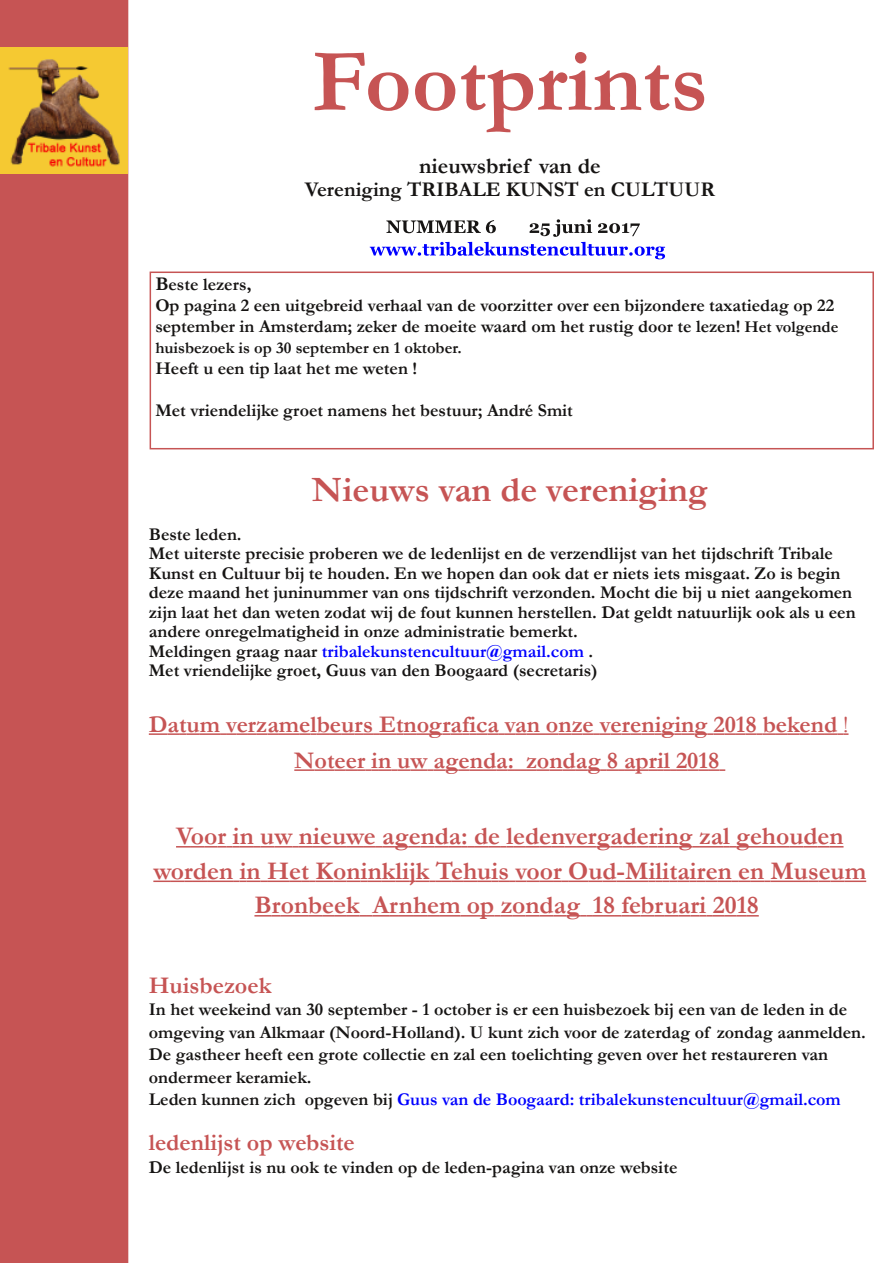
<style>
.page{position:relative;width:893px;height:1263px;background:#fff}
.page>*{position:absolute;margin:0;border:0;box-sizing:border-box;transform-origin:0 0}
.t1{font:700 90px "Garamond";color:#c65454}
.t2{font:700 36px "Garamond";color:#c65454}
.t3{font:700 25.5px/34.5px "Garamond";color:#c65454;text-align:center}
.t4{font:700 24px/36px "Garamond";color:#c65454}
.t5{font:700 22.5px "Garamond";color:#161413}
.t6{font:700 21px "Garamond";color:#161413}
.t7{font:700 18px/19.5px "Garamond";color:#161413}
.t8{font:700 16.5px "Garamond";color:#161413}
.s1{font-size:19.5px}
.s2{font-size:16.5px}
.s3{color:#00f}
.s4{font-weight:400}
</style>
<div class="page">
<div style="left:0;top:0;width:128px;height:1263px;background:#c65454"></div>
<img style="left:0;top:48px;width:127px;height:126px">
<svg style="left:370px;top:219px;width:295px;height:40px"></svg>
<div style="left:150px;top:272px;width:724px;height:177px;border:2px solid #c65454"></div>
<svg style="left:149px;top:733px;width:51px;height:2px"></svg>
<hr style="left:200px;top:733px;width:20px;height:2px;background:#c65454">
<svg style="left:220px;top:733px;width:59px;height:2px"></svg>
<hr style="left:279px;top:733px;width:20px;height:2px;background:#c65454">
<svg style="left:299px;top:733px;width:549px;height:2px"></svg>
<hr style="left:294px;top:769px;width:21px;height:2px;background:#c65454">
<svg style="left:315px;top:769px;width:410px;height:2px"></svg>
<svg style="left:176px;top:846px;width:667px;height:1px"></svg>
<svg style="left:153px;top:880px;width:114px;height:2px"></svg>
<hr style="left:267px;top:880px;width:22px;height:2px;background:#c65454">
<svg style="left:289px;top:880px;width:279px;height:2px"></svg>
<hr style="left:568px;top:880px;width:20px;height:2px;background:#c65454">
<svg style="left:588px;top:880px;width:37px;height:2px"></svg>
<hr style="left:625px;top:880px;width:23px;height:2px;background:#c65454">
<svg style="left:648px;top:880px;width:123px;height:2px"></svg>
<hr style="left:771px;top:880px;width:23px;height:2px;background:#c65454">
<svg style="left:794px;top:880px;width:51px;height:2px"></svg>
<hr style="left:845px;top:880px;width:21px;height:2px;background:#c65454">
<svg style="left:254px;top:915px;width:505px;height:1px"></svg>
<h1 class="t1" style="left:312px;top:33px;width:397px">Footprints</h1>
<p class="t5" style="left:419px;top:154px;width:183px">nieuwsbrief van de</p>
<p class="t6" style="left:305px;top:178px;width:412px">Vereniging TRIBALE KUNST en CULTUUR</p>
<p class="t7" style="left:155px;top:274px;width:685px;line-height:21px"><span class="s1">B</span>este lezers,<br>Op pagina 2 een uitgebreid verhaal van de voorzitter over een bijzondere taxatiedag op 22 september in Amsterdam; zeker de moeite waard om het rustig door te lezen! <span class="s2">Het volgende</span></p>
<p class="t8" style="left:155px;top:339px;width:308px">huisbezoek is op 30 september en 1 oktober.</p>
<p class="t7" style="left:155px;top:359px;width:263px">Heeft u een tip laat het me weten !</p>
<p class="t7" style="left:155px;top:401px;width:419px">Met vriendelijke groet namens het bestuur; André Smit</p>
<h2 class="t2" style="left:312px;top:470px;width:397px">Nieuws van de vereniging</h2>
<p class="t7" style="left:149px;top:525px;width:708px">Beste leden.<br>Met uiterste precisie proberen we de ledenlijst en de verzendlijst van het tijdschrift Tribale Kunst en Cultuur bij te houden. En we hopen dan ook dat er niets iets misgaat. Zo is begin deze maand het juninummer van ons tijdschrift verzonden. Mocht die bij u niet aangekomen zijn laat het dan weten zodat wij de fout kunnen herstellen. Dat geldt natuurlijk ook als u een andere onregelmatigheid in onze administratie bemerkt.<br>Meldingen graag naar <span class="s3">tribalekunstencultuur@gmail.com</span> .<br>Met vriendelijke groet, Guus van den Boogaard (secretaris)</p>
<h3 class="t4" style="left:294px;top:706px;width:556px;text-indent:-145px">Datum verzamelbeurs Etnografica van onze vereniging 2018 bekend <span class="s4">!<br></span>Noteer in uw agenda: zondag 8 april 2018</h3>
<h3 class="t3" style="left:153px;top:819px;width:714px">Voor in uw nieuwe agenda: de ledenvergadering zal gehouden worden in Het Koninklijk Tehuis voor Oud-Militairen en Museum<br>Bronbeek Arnhem op zondag 18 februari 2018</h3>
<h3 class="t4" style="left:149px;top:967px;width:124px">Huisbezoek</h3>
<p class="t7" style="left:149px;top:999px;width:718px;line-height:22.5px">In het weekeind van 30 september - 1 october is er een huisbezoek bij een van de leden in de omgeving van Alkmaar (Noord-Holland). U kunt zich voor de zaterdag of zondag aanmelden.<br>De gastheer heeft een grote collectie en zal een toelichting geven over het restaureren van ondermeer keramiek.<br>Leden kunnen zich opgeven bij <span class="s3">Guus van de Boogaard: tribalekunstencultuur@gmail.com</span></p>
<h3 class="t4" style="left:149px;top:1125px;width:208px">ledenlijst op website</h3>
<p class="t7" style="left:149px;top:1158px;width:530px">De ledenlijst is nu ook te vinden op de leden-pagina van onze website</p>
</div>
